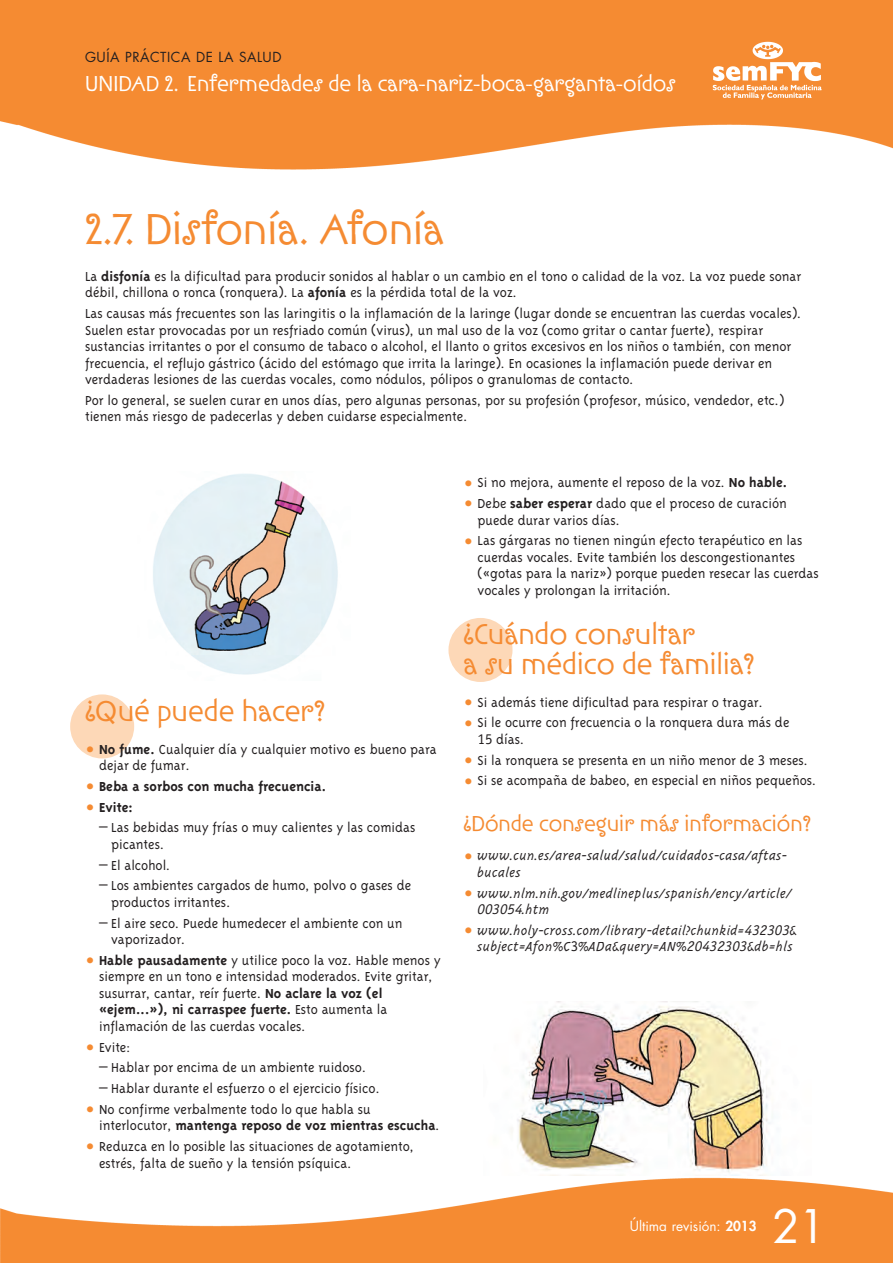
<style>
.page{position:relative;width:893px;height:1263px;background:#fff}
.page>*{position:absolute;margin:0;border:0;box-sizing:border-box;transform-origin:0 0}
.t1{font:45px "Ironwork ITCTT";color:#f58b32}
.t2{font:45px "Futura";color:#fff}
.t3{font:30px/29.2px "Ironwork ITCTT";color:#f58b32}
.t4{font:22.5px "Ironwork ITCTT";color:#fff}
.t5{font:22.5px "Ironwork ITCTT";color:#f58b32}
.t6{font:300 15px/16.5px "Triplex";color:#231f20}
.t7{font:italic 300 15px/16.5px "Triplex";color:#231f20}
.t8{font:700 15px "Triplex";color:#231f20}
.t9{font:italic 15px "Officina Sans";color:#231f20}
.t10{font:13.5px "Futura";letter-spacing:.035em;color:#231f20}
.t11{font:13.5px "Futura";color:#fff}
.s1{font-weight:700}
.s2{font-family:"European Pi Three";font-weight:400;color:#f58b32}
.s3{font-family:"Officina Sans";font-weight:400}
.s4{font-family:"European Pi Three";font-weight:400;font-style:normal;color:#f58b32}
.s5{font-family:"Triplex";font-weight:300}
.s6{font-family:"Officina Sans";font-weight:400;font-style:normal}
.s7{font-weight:800}
</style>
<div class="page">
<div style="left:448px;top:618px;width:64px;height:64px;background:#fdd8b7;border-radius:50%"></div>
<div style="left:70px;top:694px;width:64px;height:64px;background:#fdd8b7;border-radius:50%"></div>
<img style="left:0;top:1177px;width:893px;height:86px">
<img style="left:0;top:0;width:893px;height:170px">
<div style="left:699px;top:32px;width:142px;height:81px;background:#f58b32"></div>
<img style="left:712px;top:41px;width:110px;height:59px">
<img style="left:153px;top:474px;width:185px;height:201px">
<img style="left:511px;top:1002px;width:259px;height:174px">
<p class="t10" style="left:85px;top:51px;width:198px">GUÍA PRÁCTICA DE LA SALUD</p>
<h3 class="t4" style="left:85px;top:70px;width:592px">UNIDAD 2. Enfermedades de la cara-nariz-boca-garganta-oídos</h3>
<h1 class="t1" style="left:85px;top:202px;width:360px">2.7. Disfonía. Afonía</h1>
<p class="t6" style="left:85px;top:267px;width:718px">La <span class="s1">disfonía</span> es la dificultad para producir sonidos al hablar o un cambio en el tono o calidad de la voz. La voz puede sonar débil, chillona o ronca (ronquera). La <span class="s1">afonía</span> es la pérdida total de la voz.</p>
<p class="t6" style="left:85px;top:305px;width:718px">Las causas más frecuentes son las laringitis o la inflamación de la laringe (lugar donde se encuentran las cuerdas vocales).<br>Suelen estar provocadas por un resfriado común (virus), un mal uso de la voz (como gritar o cantar fuerte), respirar sustancias irritantes o por el consumo de tabaco o alcohol, el llanto o gritos excesivos en los niños o también, con menor frecuencia, el reflujo gástrico (ácido del estómago que irrita la laringe). En ocasiones la inflamación puede derivar en verdaderas lesiones de las cuerdas vocales, como nódulos, pólipos o granulomas de contacto.</p>
<p class="t6" style="left:85px;top:391px;width:701px">Por lo general, se suelen curar en unos días, pero algunas personas, por su profesión (profesor, músico, vendedor, etc.) tienen más riesgo de padecerlas y deben cuidarse especialmente.</p>
<h2 class="t3" style="left:85px;top:697px;width:241px">¿Qué puede hacer?</h2>
<p class="t6" style="left:99px;top:740px;width:339px;text-indent:-14px"><span class="s2">-</span> <span class="s1">No fume.</span> Cualquier día y cualquier motivo es bueno para dejar de fumar.</p>
<p class="t8" style="left:85px;top:777px;width:243px"><span class="s2">-</span> Beba a sorbos con mucha frecuencia.</p>
<p class="t8" style="left:85px;top:798px;width:49px"><span class="s2">-</span> Evite:</p>
<p class="t6" style="left:111px;top:819px;width:306px;text-indent:-12px">– Las bebidas muy frías o muy calientes y las comidas picantes.</p>
<p class="t6" style="left:99px;top:856px;width:73px">– El alcohol.</p>
<p class="t6" style="left:111px;top:877px;width:302px;text-indent:-12px">– Los ambientes cargados de humo, polvo o gases de productos irritantes.</p>
<p class="t6" style="left:111px;top:914px;width:293px;text-indent:-12px">– El aire seco. Puede humedecer el ambiente con un vaporizador.</p>
<p class="t6" style="left:99px;top:951px;width:343px;text-indent:-14px"><span class="s2">-</span> <span class="s1">Hable pausadamente</span> y utilice poco la voz. Hable menos y siempre en un tono e intensidad moderados. Evite gritar, susurrar, cantar, reír fuerte. <span class="s1">No aclare la voz (el «ejem...»), ni carraspee fuerte.</span> Esto aumenta la inflamación de las cuerdas vocales.</p>
<p class="t6" style="left:85px;top:1038px;width:47px"><span class="s2">-</span> Evite:</p>
<p class="t6" style="left:99px;top:1059px;width:269px">– Hablar por encima de un ambiente ruidoso.</p>
<p class="t6" style="left:99px;top:1080px;width:282px">– Hablar durante el esfuerzo o el ejercicio físico.</p>
<p class="t6" style="left:99px;top:1100px;width:342px;text-indent:-14px"><span class="s2">-</span> No confirme verbalmente todo lo que habla su interlocutor, <span class="s1">mantenga reposo de voz mientras escucha</span>.</p>
<p class="t6" style="left:99px;top:1138px;width:317px;text-indent:-14px"><span class="s2">-</span> Reduzca en lo posible las situaciones de agotamiento, estrés, falta de sueño y la tensión psíquica.</p>
<p class="t6" style="left:463px;top:474px;width:325px"><span class="s2">-</span> Si no mejora, aumente el reposo de la voz. <span class="s1">No hable.</span></p>
<p class="t6" style="left:478px;top:495px;width:311px;text-indent:-14px"><span class="s2">-</span> Debe <span class="s1">saber esperar</span> dado que el proceso de curación puede durar varios días.</p>
<p class="t6" style="left:478px;top:532px;width:343px;text-indent:-14px"><span class="s2">-</span> Las gárgaras no tienen ningún efecto terapéutico en las cuerdas vocales. Evite también los descongestionantes («gotas para la nariz») porque pueden resecar las cuerdas vocales y prolongan la irritación.</p>
<h2 class="t3" style="left:463px;top:620px;width:292px">¿Cuándo consultar<br>a su médico de familia?</h2>
<p class="t6" style="left:463px;top:693px;width:301px"><span class="s2">-</span> Si además tiene dificultad para respirar o tragar.</p>
<p class="t6" style="left:478px;top:714px;width:313px;text-indent:-14px"><span class="s2">-</span> Si le ocurre con frecuencia o la ronquera dura más de<br><span class="s3">15</span> días.</p>
<p class="t6" style="left:463px;top:751px;width:346px"><span class="s2">-</span> Si la ronquera se presenta en un niño menor de <span class="s3">3</span> meses.</p>
<p class="t6" style="left:463px;top:772px;width:354px"><span class="s2">-</span> Si se acompaña de babeo, en especial en niños pequeños.</p>
<h3 class="t5" style="left:463px;top:810px;width:349px">¿Dónde conseguir más información?</h3>
<p class="t7" style="left:478px;top:847px;width:312px;text-indent:-14px"><span class="s4">-</span> www.cun.es/area-salud/salud/cuidados-casa/aftas&shy;bucales</p>
<p class="t7" style="left:463px;top:884px;width:330px"><span class="s4">-</span> www.nlm.nih.gov/medlineplus/spanish/ency/article/</p>
<p class="t9" style="left:478px;top:903px;width:74px">003054<span class="s5">.htm</span></p>
<p class="t7" style="left:463px;top:921px;width:335px;text-align:right"><span class="s4">-</span> www.holy-cross.com/library-detail?chunkid=<span class="s3">432303</span>&amp; subject=Afon%C<span class="s6">3</span>%ADa&amp;query=AN%<span class="s3">20432303</span>&amp;db=hls</p>
<p class="t11" style="left:630px;top:1219px;width:128px">Última revisión: <span class="s7">2013</span></p>
<h1 class="t2" style="left:772px;top:1205px;width:56px">21</h1>
</div>
